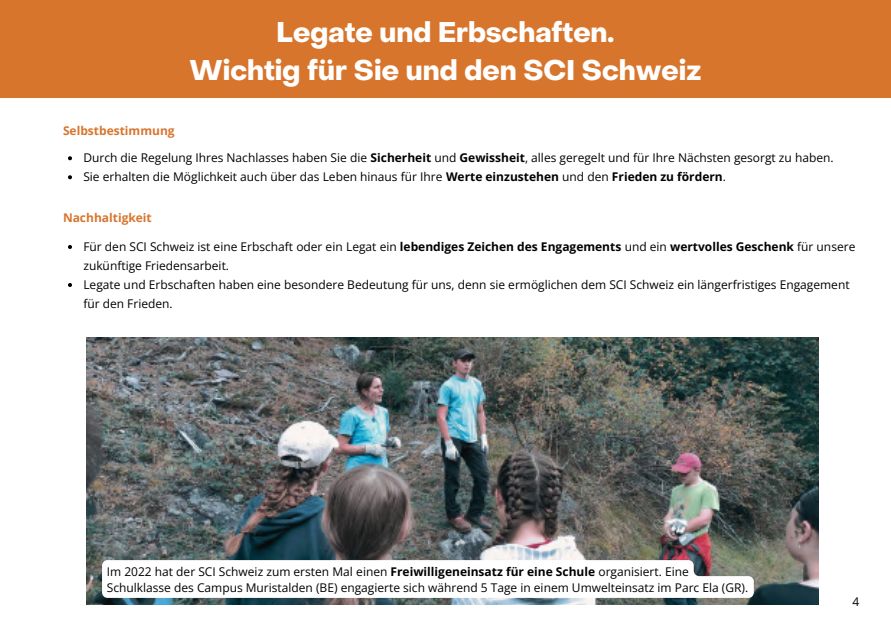
<style>
.page{position:relative;width:891px;height:630px;background:#fff}
.page>*{position:absolute;margin:0;border:0;box-sizing:border-box;transform-origin:0 0}
.t1{font:700 28px "Object Sans";color:#fff}
.t2{font:12px/19.2px "Open Sans";color:#000}
.t3{font:700 12px "Open Sans";color:#d8752d}
.s1{font-weight:700}
</style>
<div class="page">
<div style="left:0;top:0;width:891px;height:98px;background:#d8752d"></div>
<img style="left:86px;top:337px;width:732px;height:267px">
<svg style="left:102px;top:560px;width:652px;height:38px"></svg>
<svg style="left:68px;top:156px;width:4px;height:4px"></svg>
<svg style="left:68px;top:175px;width:4px;height:4px"></svg>
<svg style="left:68px;top:245px;width:4px;height:4px"></svg>
<svg style="left:68px;top:283px;width:4px;height:4px"></svg>
<p class="t1" style="left:277px;top:22px;width:339px">Legate und Erbschaften.</p>
<p class="t1" style="left:189px;top:59px;width:514px">Wichtig für Sie und den SCI Schweiz</p>
<p class="t3" style="left:63px;top:123px;width:113px">Selbstbestimmung</p>
<p class="t2" style="left:83px;top:148px;width:752px">Durch die Regelung Ihres Nachlasses haben Sie die <span class="s1">Sicherheit</span> und <span class="s1">Gewissheit</span>, alles geregelt und für Ihre Nächsten gesorgt zu haben.</p>
<p class="t2" style="left:83px;top:167px;width:644px">Sie erhalten die Möglichkeit auch über das Leben hinaus für Ihre <span class="s1">Werte einzustehen</span> und den <span class="s1">Frieden zu fördern</span>.</p>
<p class="t3" style="left:63px;top:209px;width:90px">Nachhaltigkeit</p>
<p class="t2" style="left:83px;top:237px;width:774px">Für den SCI Schweiz ist eine Erbschaft oder ein Legat ein <span class="s1">lebendiges Zeichen des Engagements</span> und ein <span class="s1">wertvolles Geschenk</span> für unsere zukünftige Friedensarbeit.</p>
<p class="t2" style="left:83px;top:275px;width:768px">Legate und Erbschaften haben eine besondere Bedeutung für uns, denn sie ermöglichen dem SCI Schweiz ein längerfristiges Engagement für den Frieden.</p>
<p class="t2" style="left:107px;top:563px;width:643px;line-height:16px">Im 2022 hat der SCI Schweiz zum ersten Mal einen <span class="s1">Freiwilligeneinsatz für eine Schule</span> organisiert. Eine<br>Schulklasse des Campus Muristalden (BE) engagierte sich während 5 Tage in einem Umwelteinsatz im Parc Ela (GR).</p>
<p class="t2" style="left:853px;top:592px;width:8px">4</p>
</div>
